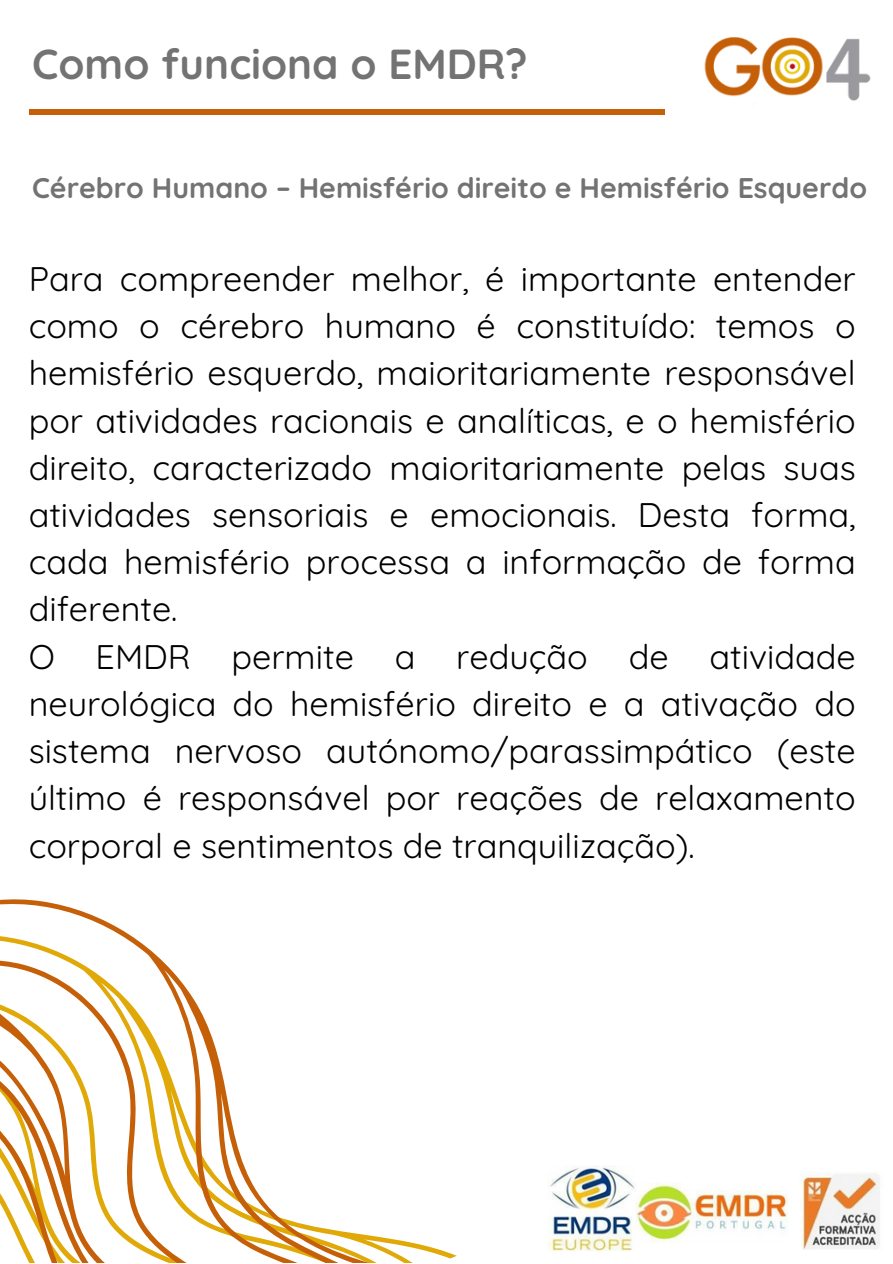
<style>
.page{position:relative;width:893px;height:1264px;background:#fff}
.page>*{position:absolute;margin:0;border:0;box-sizing:border-box;transform-origin:0 0}
.t1{font:700 42px "Quicksand";color:#737373}
.t2{font:34.2px/47.2px "Quicksand";color:#000;text-align:justify}
.t3{font:700 28.5px "Quicksand";color:#737373}
</style>
<div class="page">
<img style="left:548px;top:1166px;width:87px;height:85px">
<img style="left:636px;top:1172px;width:244px;height:78px">
<img style="left:704px;top:37px;width:167px;height:64px">
<div style="left:29px;top:109px;width:635px;height:6px;background:#c55f08"></div>
<svg style="left:0;top:899px;width:457px;height:363px"></svg>
<svg style="left:0;top:968px;width:354px;height:294px"></svg>
<p class="t1" style="left:32px;top:37px;width:497px">Como funciona o EMDR?</p>
<p class="t3" style="left:32px;top:169px;width:836px">Cérebro Humano – Hemisfério direito e Hemisfério Esquerdo</p>
<p class="t2" style="left:29px;top:254px;width:828px">Para compreender melhor, é importante entender como o cérebro humano é constituído: temos o hemisfério esquerdo, maioritariamente responsável por atividades racionais e analíticas, e o hemisfério direito, caracterizado maioritariamente pelas suas atividades sensoriais e emocionais. Desta forma, cada hemisfério processa a informação de forma diferente.</p>
<p class="t2" style="left:29px;top:632px;width:828px">O EMDR permite a redução de atividade neurológica do hemisfério direito e a ativação do sistema nervoso autónomo/parassimpático (este último é responsável por reações de relaxamento corporal e sentimentos de tranquilização).</p>
</div>
